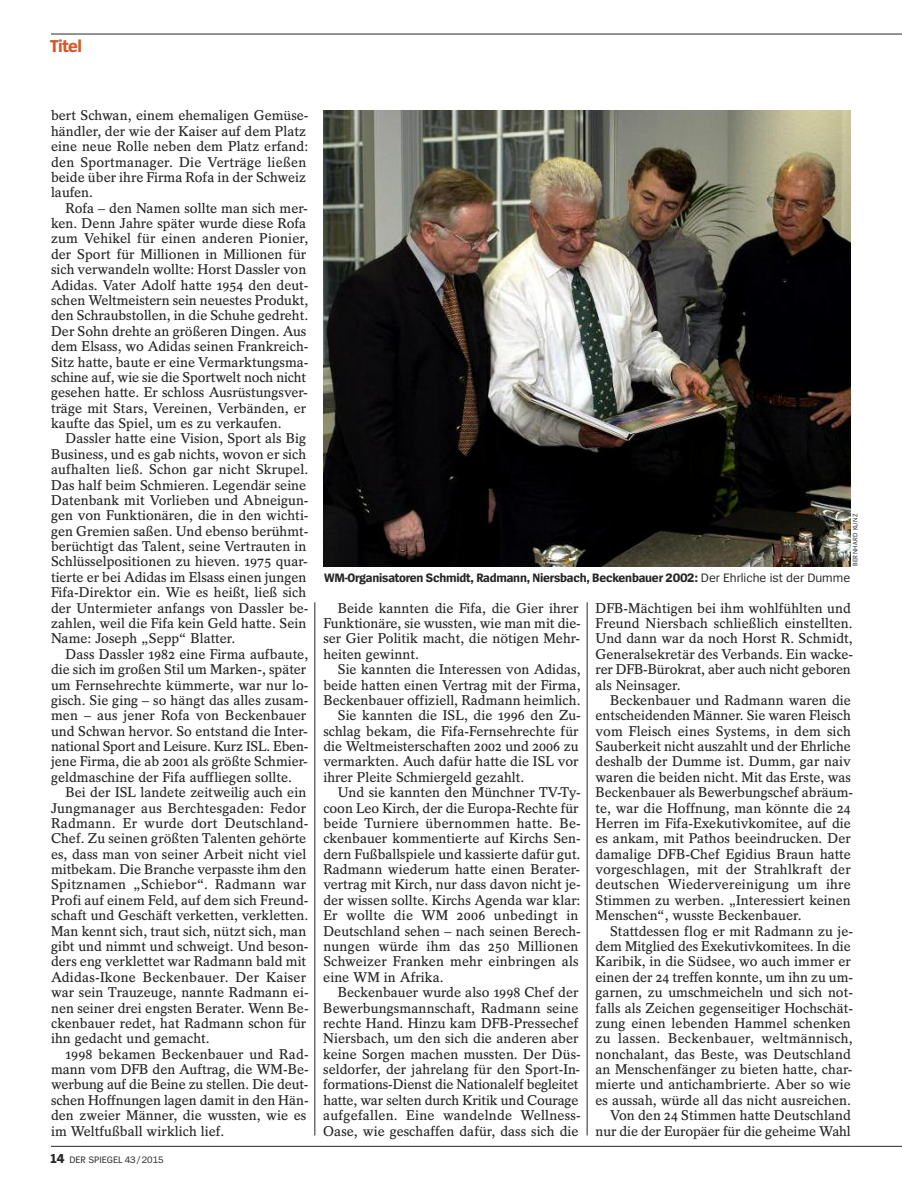
<style>
.page{position:relative;width:902px;height:1191px;background:#fff}
.page>*{position:absolute;margin:0;border:0;box-sizing:border-box;transform-origin:0 0}
.t1{font:700 18px "Spiegel Sans";letter-spacing:-.025em;color:#d3592c}
.t2{font:600 14.1px/15.5px "Spiegel Serif";color:#272627}
.t3{font:700 12.75px "Spiegel Sans";letter-spacing:-.015em;color:#272627}
.t4{font:9.75px "Spiegel Sans";letter-spacing:-.005em;color:#272627}
.t5{font:6.75px "Spiegel Sans";letter-spacing:.05em;color:#272627}
.s1{font-weight:700;font-size:13.5px}
.s2{font-weight:400}
</style>
<div class="page">
<hr style="left:51px;top:34px;width:799px;height:1px;background:#272627">
<hr style="left:850px;top:34px;width:51px;height:1px;background:#272627">
<hr style="left:51px;top:1146px;width:799px;height:1px;background:#272627">
<hr style="left:850px;top:1146px;width:51px;height:1px;background:#272627">
<hr style="left:314px;top:602px;width:1px;height:533px;background:#272627">
<hr style="left:587px;top:602px;width:1px;height:533px;background:#272627">
<img style="left:323px;top:110px;width:527px;height:456px">
<p class="t1" style="left:50px;top:39px;width:33px">Titel</p>
<p class="t2" style="left:51px;top:109px;width:259px">bert Schwan, einem ehemaligen Gemüse&shy;händler, der wie der Kaiser auf dem Platz eine neue Rolle neben dem Platz erfand: den Sportmanager. Die Verträge ließen beide über ihre Firma Rofa in der Schweiz laufen.</p>
<p class="t2" style="left:51px;top:202px;width:259px;text-indent:14px">Rofa – den Namen sollte man sich mer&shy;ken. Denn Jahre später wurde diese Rofa zum Vehikel für einen anderen Pionier, der Sport für Millionen in Millionen für sich verwandeln wollte: Horst Dassler von Adidas. Vater Adolf hatte 1954 den deut&shy;schen Weltmeistern sein neuestes Produkt, den Schraubstollen, in die Schuhe gedreht.<br>Der Sohn drehte an größeren Dingen. Aus dem Elsass, wo Adidas seinen Frankreich-Sitz hatte, baute er eine Vermarktungsma&shy;schine auf, wie sie die Sportwelt noch nicht gesehen hatte. Er schloss Ausrüstungsver&shy;träge mit Stars, Vereinen, Verbänden, er kaufte das Spiel, um es zu verkaufen.</p>
<p class="t2" style="left:51px;top:432px;width:259px;text-indent:14px">Dassler hatte eine Vision, Sport als Big Business, und es gab nichts, wovon er sich aufhalten ließ. Schon gar nicht Skrupel.<br>Das half beim Schmieren. Legendär seine Datenbank mit Vorlieben und Abneigun&shy;gen von Funktionären, die in den wichti&shy;gen Gremien saßen. Und ebenso berühmt&shy;berüchtigt das Talent, seine Vertrauten in Schlüsselpositionen zu hieven. 1975 quar&shy;tierte er bei Adidas im Elsass einen jungen Fifa-Direktor ein. Wie es heißt, ließ sich der Untermieter anfangs von Dassler be&shy;zahlen, weil die Fifa kein Geld hatte. Sein Name: Joseph „Sepp“ Blatter.</p>
<p class="t2" style="left:51px;top:647px;width:259px;text-indent:14px">Dass Dassler 1982 eine Firma aufbaute, die sich im großen Stil um Marken-, später um Fernsehrechte kümmerte, war nur lo&shy;gisch. Sie ging – so hängt das alles zusam&shy;men – aus jener Rofa von Beckenbauer und Schwan hervor. So entstand die Inter&shy;national Sport and Leisure. Kurz ISL. Eben&shy;jene Firma, die ab 2001 als größte Schmier&shy;geldmaschine der Fifa auffliegen sollte.</p>
<p class="t2" style="left:51px;top:786px;width:259px;text-indent:14px">Bei der ISL landete zeitweilig auch ein Jungmanager aus Berchtesgaden: Fedor Radmann. Er wurde dort Deutschland-Chef. Zu seinen größten Talenten gehörte es, dass man von seiner Arbeit nicht viel mitbekam. Die Branche verpasste ihm den Spitznamen „Schiebor“. Radmann war Profi auf einem Feld, auf dem sich Freund&shy;schaft und Geschäft verketten, verkletten.<br>Man kennt sich, traut sich, nützt sich, man gibt und nimmt und schweigt. Und beson&shy;ders eng verklettet war Radmann bald mit Adidas-Ikone Beckenbauer. Der Kaiser war sein Trauzeuge, nannte Radmann ei&shy;nen seiner drei engsten Berater. Wenn Be&shy;ckenbauer redet, hat Radmann schon für ihn gedacht und gemacht.</p>
<p class="t2" style="left:51px;top:1047px;width:259px;text-indent:14px">1998 bekamen Beckenbauer und Rad&shy;mann vom DFB den Auftrag, die WM-Be&shy;werbung auf die Beine zu stellen. Die deut&shy;schen Hoffnungen lagen damit in den Hän&shy;den zweier Männer, die wussten, wie es im Weltfußball wirklich lief.</p>
<p class="t4" style="left:51px;top:1156px;width:115px"><span class="s1">14</span> DER SPIEGEL 43/2015</p>
<p class="t5" style="left:852px;top:566px;width:54px;rotate:-90deg">BERNHARD KUNZ</p>
<p class="t3" style="left:324px;top:573px;width:527px">WM-Organisatoren Schmidt, Radmann, Niersbach, Beckenbauer 2002: <span class="s2">Der Ehrliche ist der Dumme</span></p>
<p class="t2" style="left:323px;top:601px;width:259px;text-indent:14px">Beide kannten die Fifa, die Gier ihrer Funktionäre, sie wussten, wie man mit die&shy;ser Gier Politik macht, die nötigen Mehr&shy;heiten gewinnt.</p>
<p class="t2" style="left:338px;top:663px;width:244px">Sie kannten die Interessen von Adidas,</p>
<p class="t2" style="left:323px;top:678px;width:259px">beide hatten einen Vertrag mit der Firma,</p>
<p class="t2" style="left:323px;top:694px;width:259px">Beckenbauer offiziell, Radmann heimlich.</p>
<p class="t2" style="left:338px;top:709px;width:245px">Sie kannten die ISL, die 1996 den Zu-</p>
<p class="t2" style="left:323px;top:724px;width:257px">schlag bekam, die Fifa-Fernsehrechte für</p>
<p class="t2" style="left:323px;top:740px;width:257px">die Weltmeisterschaften 2002 und 2006 zu</p>
<p class="t2" style="left:323px;top:755px;width:257px">vermarkten. Auch dafür hatte die ISL vor</p>
<p class="t2" style="left:323px;top:770px;width:202px">ihrer Pleite Schmiergeld gezahlt.</p>
<p class="t2" style="left:338px;top:786px;width:244px">Und sie kannten den Münchner TV-Ty-</p>
<p class="t2" style="left:323px;top:801px;width:257px">coon Leo Kirch, der die Europa-Rechte für</p>
<p class="t2" style="left:323px;top:817px;width:259px">beide Turniere übernommen hatte. Be-</p>
<p class="t2" style="left:323px;top:832px;width:259px">ckenbauer kommentierte auf Kirchs Sen-</p>
<p class="t2" style="left:323px;top:847px;width:259px">dern Fußballspiele und kassierte dafür gut.</p>
<p class="t2" style="left:323px;top:863px;width:258px">Radmann wiederum hatte einen Berater-</p>
<p class="t2" style="left:323px;top:878px;width:259px">vertrag mit Kirch, nur dass davon nicht je-</p>
<p class="t2" style="left:323px;top:893px;width:259px">der wissen sollte. Kirchs Agenda war klar:</p>
<p class="t2" style="left:323px;top:909px;width:257px">Er wollte die WM 2006 unbedingt in</p>
<p class="t2" style="left:323px;top:924px;width:259px">Deutschland sehen – nach seinen Berech-</p>
<p class="t2" style="left:323px;top:940px;width:257px">nungen würde ihm das 250 Millionen</p>
<p class="t2" style="left:323px;top:955px;width:257px">Schweizer Franken mehr einbringen als</p>
<p class="t2" style="left:323px;top:970px;width:122px">eine WM in Afrika.</p>
<p class="t2" style="left:338px;top:986px;width:242px">Beckenbauer wurde also 1998 Chef der</p>
<p class="t2" style="left:323px;top:1001px;width:257px">Bewerbungsmannschaft, Radmann seine</p>
<p class="t2" style="left:323px;top:1016px;width:257px">rechte Hand. Hinzu kam DFB-Pressechef</p>
<p class="t2" style="left:323px;top:1032px;width:257px">Niersbach, um den sich die anderen aber</p>
<p class="t2" style="left:323px;top:1047px;width:259px">keine Sorgen machen mussten. Der Düs-</p>
<p class="t2" style="left:323px;top:1063px;width:258px">seldorfer, der jahrelang für den Sport-In-</p>
<p class="t2" style="left:323px;top:1078px;width:257px">formations-Dienst die Nationalelf begleitet</p>
<p class="t2" style="left:323px;top:1093px;width:257px">hatte, war selten durch Kritik und Courage</p>
<p class="t2" style="left:323px;top:1109px;width:259px">aufgefallen. Eine wandelnde Wellness-</p>
<p class="t2" style="left:323px;top:1124px;width:257px">Oase, wie geschaffen dafür, dass sich die</p>
<p class="t2" style="left:595px;top:601px;width:259px">DFB-Mächtigen bei ihm wohlfühlten und Freund Niersbach schließlich einstellten.<br>Und dann war da noch Horst R. Schmidt, Generalsekretär des Verbands. Ein wacke&shy;rer DFB-Bürokrat, aber auch nicht geboren als Neinsager.</p>
<p class="t2" style="left:595px;top:694px;width:259px;text-indent:14px">Beckenbauer und Radmann waren die entscheidenden Männer. Sie waren Fleisch vom Fleisch eines Systems, in dem sich Sauberkeit nicht auszahlt und der Ehrliche deshalb der Dumme ist. Dumm, gar naiv waren die beiden nicht. Mit das Erste, was Beckenbauer als Bewerbungschef abräum&shy;te, war die Hoffnung, man könnte die 24<br>Herren im Fifa-Exekutivkomitee, auf die es ankam, mit Pathos beeindrucken. Der damalige DFB-Chef Egidius Braun hatte vorgeschlagen, mit der Strahlkraft der deutschen Wiedervereinigung um ihre Stimmen zu werben. „Interessiert keinen Menschen“, wusste Beckenbauer.</p>
<p class="t2" style="left:595px;top:924px;width:259px;text-align:right">Stattdessen flog er mit Radmann zu je&shy;dem Mitglied des Exekutivkomitees. In die Karibik, in die Südsee, wo auch immer er einen der 24 treffen konnte, um ihn zu um&shy;garnen, zu umschmeicheln und sich not&shy;falls als Zeichen gegenseitiger Hochschät&shy;zung einen lebenden Hammel schenken zu lassen. Beckenbauer, weltmännisch, nonchalant, das Beste, was Deutschland an Menschenfänger zu bieten hatte, char&shy;mierte und antichambrierte. Aber so wie es aussah, würde all das nicht ausreichen.<br>Von den 24 Stimmen hatte Deutschland nur die der Europäer für die geheime Wahl</p>
</div>
